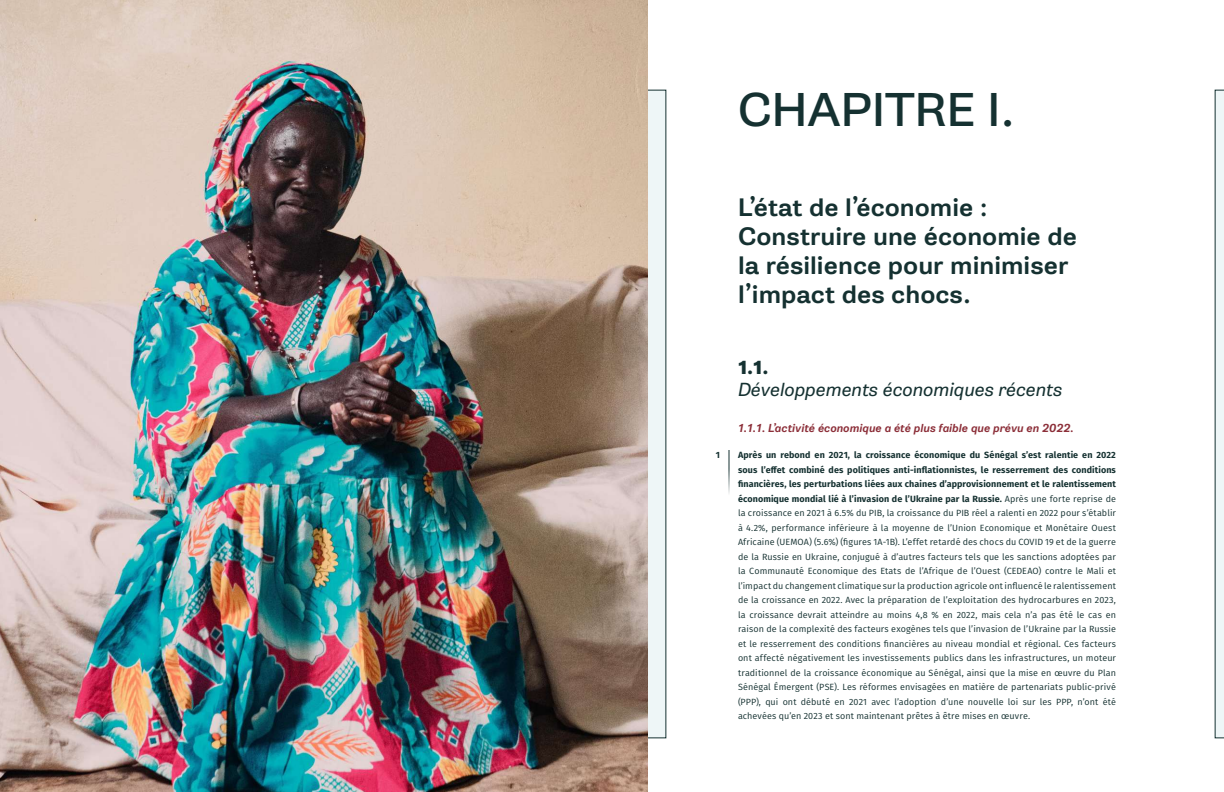
<style>
.page{position:relative;width:1224px;height:792px;background:#fff}
.page>*{position:absolute;margin:0;border:0;box-sizing:border-box;transform-origin:0 0}
.t1{font:45px "Gira Sans";color:#153131}
.t2{font:500 24px/28.8px "Gira Sans";color:#153131}
.t3{font:italic 18px "Gira Sans";color:#153131}
.t4{font:800 18px "Gira Sans";color:#153131}
.t5{font:italic 500 11px "Gira Sans";color:#8c2f39}
.t6{font:9px/14.5px "Fira Sans";letter-spacing:.01em;color:#153131;text-align:justify}
.t7{font:700 9px "Fira Sans";color:#153131}
.s1{font-weight:700}
</style>
<div class="page">
<div style="left:540px;top:90px;width:126px;height:648px;background:#eef6f7"></div>
<svg style="left:1215px;top:90px;width:9px;height:648px;background:#dee7e8"></svg>
<img style="left:0;top:0;width:648px;height:792px">
<hr style="left:729px;top:450px;width:1px;height:54px;background:#153131">
<h1 class="t1" style="left:738px;top:80px;width:278px">CHAPITRE I.</h1>
<h2 class="t2" style="left:738px;top:193px;width:341px">L’état de l’économie :<br>Construire une économie de la résilience pour minimiser l’impact des chocs.</h2>
<p class="t7" style="left:716px;top:448px;width:6px">1</p>
<h3 class="t4" style="left:738px;top:355px;width:32px">1.1.</h3>
<h3 class="t3" style="left:738px;top:378px;width:326px">Développements économiques récents</h3>
<p class="t5" style="left:738px;top:421px;width:337px">1.1.1. L’activité économique a été plus faible que prévu en 2022.</p>
<p class="t6" style="left:738px;top:448px;width:380px"><span class="s1">Après un rebond en 2021, la croissance économique du Sénégal s’est ralentie en 2022 sous l’effet combiné des politiques anti-inflationnistes, le resserrement des conditions financières, les perturbations liées aux chaines d’approvisionnement et le ralentissement économique mondial lié à l’invasion de l’Ukraine par la Russie.</span> Après une forte reprise de la croissance en 2021 à 6.5% du PIB, la croissance du PIB réel a ralenti en 2022 pour s’établir à 4.2%, performance inférieure à la moyenne de l’Union Economique et Monétaire Ouest Africaine (UEMOA) (5.6%) (figures 1A-1B). L’effet retardé des chocs du COVID 19 et de la guerre de la Russie en Ukraine, conjugué à d’autres facteurs tels que les sanctions adoptées par la Communauté Economique des Etats de l’Afrique de l’Ouest (CEDEAO) contre le Mali et l’impact du changement climatique sur la production agricole ont influencé le ralentissement de la croissance en 2022. Avec la préparation de l’exploitation des hydrocarbures en 2023, la croissance devrait atteindre au moins 4,8 % en 2022, mais cela n’a pas été le cas en raison de la complexité des facteurs exogènes tels que l’invasion de l’Ukraine par la Russie et le resserrement des conditions financières au niveau mondial et régional. Ces facteurs ont affecté négativement les investissements publics dans les infrastructures, un moteur traditionnel de la croissance économique au Sénégal, ainsi que la mise en œuvre du Plan Sénégal Émergent (PSE). Les réformes envisagées en matière de partenariats public-privé (PPP), qui ont débuté en 2021 avec l’adoption d’une nouvelle loi sur les PPP, n’ont été achevées qu’en 2023 et sont maintenant prêtes à être mises en œuvre.</p>
</div>
